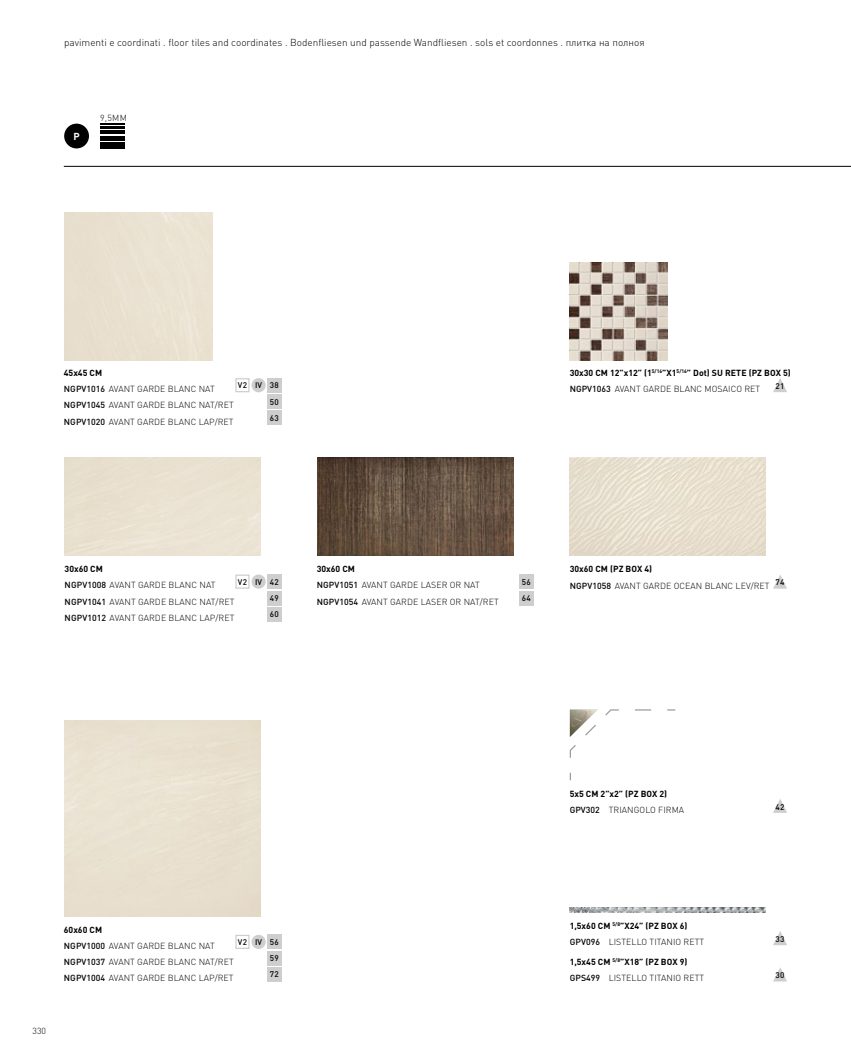
<style>
.page{position:relative;width:851px;height:1063px;background:#fff}
.page>*{position:absolute;margin:0;border:0;box-sizing:border-box;transform-origin:0 0}
.t1{font:300 10px "DIN Pro";color:#000}
.t2{font:700 10px "DIN Pro";color:#fff}
.t3{font:300 8.75px/16.2px "DIN Pro";letter-spacing:.01em;color:#000}
.t4{font:700 8.75px/16.2px "DIN Pro";color:#000}
.t5{font:500 8.12px/16.2px "DIN Pro";letter-spacing:.04em;color:#000;text-align:justify}
.s1{font-weight:700}
.s2{font-weight:500}
.s3{font-weight:300}
</style>
<div class="page">
<svg style="left:773px;top:378px;width:14px;height:14px"></svg>
<svg style="left:773px;top:931px;width:14px;height:14px"></svg>
<svg style="left:773px;top:967px;width:14px;height:14px"></svg>
<svg style="left:773px;top:575px;width:14px;height:14px"></svg>
<svg style="left:773px;top:799px;width:14px;height:14px"></svg>
<img style="left:317px;top:458px;width:196px;height:98px">
<img style="left:569px;top:458px;width:196px;height:98px">
<img style="left:569px;top:262px;width:98px;height:98px">
<img style="left:569px;top:908px;width:196px;height:5px">
<div style="left:267px;top:378px;width:14px;height:14px;background:#cecece"></div>
<div style="left:267px;top:395px;width:14px;height:14px;background:#cecece"></div>
<div style="left:267px;top:411px;width:14px;height:14px;background:#cecece"></div>
<div style="left:251px;top:378px;width:15px;height:14px;background:#cecece;border-radius:50%"></div>
<div style="left:235px;top:378px;width:14px;height:14px;border:1px solid #cecece"></div>
<div style="left:267px;top:935px;width:14px;height:14px;background:#cecece"></div>
<div style="left:267px;top:951px;width:14px;height:14px;background:#cecece"></div>
<div style="left:267px;top:967px;width:14px;height:14px;background:#cecece"></div>
<div style="left:251px;top:935px;width:15px;height:14px;background:#cecece;border-radius:50%"></div>
<div style="left:235px;top:935px;width:14px;height:14px;border:1px solid #cecece"></div>
<div style="left:267px;top:575px;width:14px;height:14px;background:#cecece"></div>
<div style="left:267px;top:591px;width:14px;height:14px;background:#cecece"></div>
<div style="left:267px;top:607px;width:14px;height:14px;background:#cecece"></div>
<div style="left:251px;top:575px;width:15px;height:14px;background:#cecece;border-radius:50%"></div>
<div style="left:235px;top:575px;width:14px;height:14px;border:1px solid #cecece"></div>
<div style="left:519px;top:575px;width:14px;height:14px;background:#cecece"></div>
<div style="left:519px;top:591px;width:14px;height:14px;background:#cecece"></div>
<svg style="left:569px;top:709px;width:107px;height:72px"></svg>
<div style="left:100px;top:142px;width:25px;height:6px;background:#000"></div>
<div style="left:100px;top:136px;width:25px;height:5px;background:#000"></div>
<hr style="left:100px;top:130px;width:25px;height:4px;background:#000">
<hr style="left:100px;top:126px;width:25px;height:3px;background:#000">
<svg style="left:100px;top:124px;width:25px;height:1px"></svg>
<hr style="left:64px;top:166px;width:786px;height:1px;background:#000">
<div style="left:64px;top:124px;width:25px;height:24px;background:#000;border-radius:50%"></div>
<p class="t1" style="left:64px;top:36px;width:582px">pavimenti e coordinati . floor tiles and coordinates . Bodenfliesen und passende Wandfliesen . sols et coordonnes . плитка на полноя</p>
<p class="t2" style="left:73px;top:129px;width:8px">P</p>
<p class="t3" style="left:100px;top:109px;width:28px">9,5MM</p>
<p class="t3" style="left:64px;top:364px;width:171px"><span class="s1">45x45 CM<br></span><span class="s2">NGPV1016</span> AVANT GARDE BLANC NAT<br><span class="s2">NGPV1045</span> AVANT GARDE BLANC NAT/RET<br><span class="s2">NGPV1020</span> AVANT GARDE BLANC LAP/RET</p>
<p class="t5" style="left:270px;top:377px;width:10px">38<br>50<br>63</p>
<p class="t5" style="left:238px;top:377px;width:26px">V2 IV</p>
<p class="t4" style="left:569px;top:364px;width:222px">30x30 CM 12”x12” (1<sup>5/16</sup>”X1<sup>5/16</sup>” Dot) SU RETE (PZ BOX 5)<br><span class="s2">NGPV1063</span> <span class="s3">AVANT GARDE BLANC MOSAICO RET</span></p>
<p class="t5" style="left:775px;top:377px;width:10px">21</p>
<p class="t3" style="left:65px;top:560px;width:171px"><span class="s1">30x60 CM<br></span><span class="s2">NGPV1008</span> AVANT GARDE BLANC NAT<br><span class="s2">NGPV1041</span> AVANT GARDE BLANC NAT/RET<br><span class="s2">NGPV1012</span> AVANT GARDE BLANC LAP/RET</p>
<p class="t3" style="left:317px;top:560px;width:183px"><span class="s1">30x60 CM<br></span><span class="s2">NGPV1051</span> AVANT GARDE LASER OR NAT<br><span class="s2">NGPV1054</span> AVANT GARDE LASER OR NAT/RET</p>
<p class="t5" style="left:238px;top:573px;width:26px">V2 IV</p>
<p class="t5" style="left:522px;top:573px;width:10px">56<br>64</p>
<p class="t5" style="left:270px;top:573px;width:10px">42<br>49<br>60</p>
<p class="t3" style="left:569px;top:561px;width:201px"><span class="s1">30x60 CM (PZ BOX 4)<br></span><span class="s2">NGPV1058</span> AVANT GARDE OCEAN BLANC LEV/RET</p>
<p class="t5" style="left:775px;top:574px;width:10px">74</p>
<p class="t3" style="left:33px;top:1023px;width:15px">330</p>
<p class="t3" style="left:64px;top:921px;width:171px"><span class="s1">60x60 CM<br></span><span class="s2">NGPV1000</span> AVANT GARDE BLANC NAT<br><span class="s2">NGPV1037</span> AVANT GARDE BLANC NAT/RET<br><span class="s2">NGPV1004</span> AVANT GARDE BLANC LAP/RET</p>
<p class="t5" style="left:238px;top:933px;width:26px">V2 IV</p>
<p class="t5" style="left:270px;top:933px;width:10px">56<br>59<br>72</p>
<p class="t4" style="left:569px;top:785px;width:116px">5x5 CM 2”x2” (PZ BOX 2)<br><span class="s2">GPV302</span> <span class="s3">TRIANGOLO FIRMA</span></p>
<p class="t4" style="left:569px;top:917px;width:136px">1,5x60 CM <sup>5/8</sup>”X24” (PZ BOX 6)<br><span class="s2">GPV096</span> <span class="s3">LISTELLO TITANIO RETT</span></p>
<p class="t4" style="left:569px;top:953px;width:136px">1,5x45 CM <sup>5/8</sup>”X18” (PZ BOX 9)<br><span class="s2">GPS499</span> <span class="s3">LISTELLO TITANIO RETT</span></p>
<p class="t5" style="left:775px;top:798px;width:10px">42</p>
<p class="t5" style="left:775px;top:931px;width:10px">33</p>
<p class="t5" style="left:775px;top:967px;width:10px">30</p>
</div>
